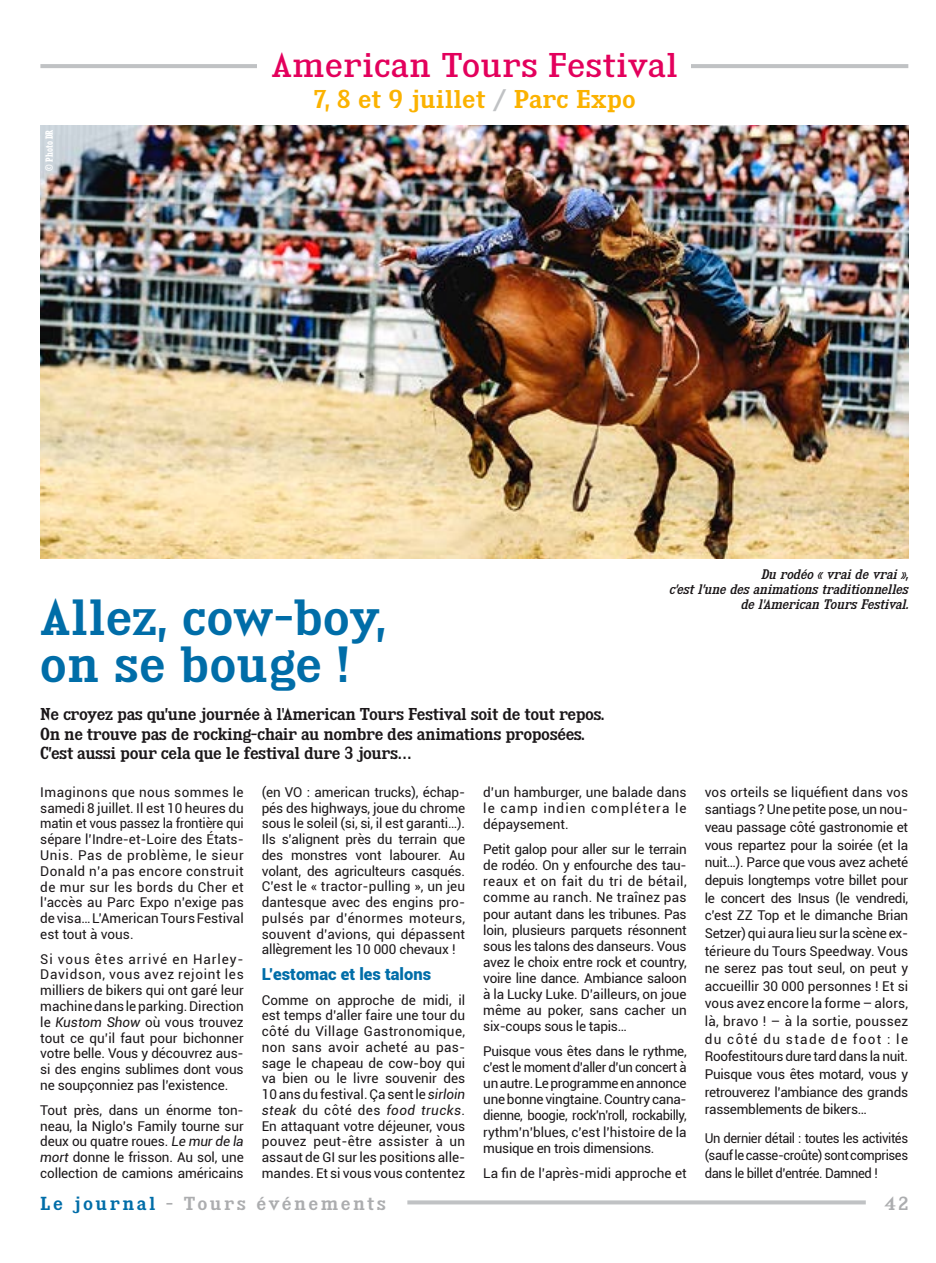
<style>
.page{position:relative;width:936px;height:1263px;background:#fff}
.page>*{position:absolute;margin:0;border:0;box-sizing:border-box;transform-origin:0 0}
.t1{font:44.7px/46.8px "Kingsbridge Sb";color:#006da8}
.t2{font:30px "Kingsbridge Rg";color:#e3005c}
.t3{font:22.5px "Kingsbridge Sb";color:#fbb200}
.t4{font:16.5px "Kingsbridge Sb";letter-spacing:.15em;color:#acadaf}
.t5{font:900 16.5px "Roboto";color:#006da8}
.t6{font:15px/19.5px "Kingsbridge Sb";letter-spacing:-.03em;color:#1b1719}
.t7{font:13.5px/15.8px "Roboto";letter-spacing:-.01em;color:#1b1719;text-align:justify}
.t8{font:13.5px/17.7px "Roboto";letter-spacing:-.01em;color:#1b1719;text-align:justify;scale:.96 1}
.t9{font:italic 12px/15px "Kingsbridge Rg";color:#1b1719;text-align:right}
.t10{font:700 9px "Kingsbridge Cd Rg";color:#fff}
.s1{color:#c0c2c4}
.s2{font-style:italic}
.s3{color:#006da8}
</style>
<div class="page">
<svg style="left:407px;top:1200px;width:458px;height:4px;fill:#c0c2c4"></svg>
<hr style="left:40px;top:64px;width:868px;height:4px;background:#c0c2c4">
<div style="left:257px;top:50px;width:434px;height:32px;background:#fff"></div>
<img style="left:41px;top:125px;width:867px;height:434px">
<h2 class="t2" style="left:271px;top:47px;width:408px">American Tours Festival</h2>
<p class="t10" style="left:44px;top:171px;width:43px;rotate:-90deg">© Photo DR</p>
<h3 class="t3" style="left:314px;top:86px;width:323px">7, 8 et 9 juillet <span class="s1">/</span> Parc Expo</h3>
<h1 class="t1" style="left:40px;top:594px;width:347px">Allez, cow-boy, on se bouge !</h1>
<p class="t9" style="left:669px;top:567px;width:240px">Du rodéo « vrai de vrai »,<br>c’est l’une des animations traditionnelles de l'American Tours Festival.</p>
<p class="t6" style="left:40px;top:704px;width:565px">Ne croyez pas qu’une journée à l'American Tours Festival soit de tout repos.<br>On ne trouve pas de rocking-chair au nombre des animations proposées.<br>C’est aussi pour cela que le festival dure 3 jours…</p>
<p class="t7" style="left:40px;top:784px;width:205px">Imaginons que nous sommes le samedi 8 juillet. Il est 10 heures du matin et vous passez la frontière qui sépare l’Indre-et-Loire des États-Unis. Pas de problème, le sieur Donald n’a pas encore construit de mur sur les bords du Cher et l’accès au Parc Expo n’exige pas de visa… L'American Tours Festival est tout à vous.</p>
<p class="t7" style="left:40px;top:950px;width:205px">Si vous êtes arrivé en Harley-Davidson, vous avez rejoint les milliers de bikers qui ont garé leur machine dans le parking. Direction le <span class="s2">Kustom Show</span> où vous trouvez tout ce qu’il faut pour bichonner votre belle. Vous y découvrez aus&shy;si des engins sublimes dont vous ne soupçonniez pas l’existence.</p>
<p class="t7" style="left:40px;top:1101px;width:205px">Tout près, dans un énorme ton&shy;neau, la Niglo’s Family tourne sur deux ou quatre roues. <span class="s2">Le mur de la mort</span> donne le frisson. Au sol, une collection de camions américains</p>
<p class="t7" style="left:262px;top:784px;width:205px">(en VO : american trucks), échap&shy;pés des highways, joue du chrome sous le soleil (si, si, il est garanti…).<br>Ils s’alignent près du terrain que des monstres vont labourer. Au volant, des agriculteurs casqués.<br>C’est le « tractor-pulling », un jeu dantesque avec des engins pro&shy;pulsés par d’énormes moteurs, souvent d’avions, qui dépassent allègrement les 10 000 chevaux !</p>
<p class="t5" style="left:262px;top:962px;width:171px">L’estomac et les talons</p>
<p class="t7" style="left:262px;top:991px;width:205px">Comme on approche de midi, il est temps d’aller faire une tour du côté du Village Gastronomique, non sans avoir acheté au pas&shy;sage le chapeau de cow-boy qui va bien ou le livre souvenir des 10 ans du festival. Ça sent le <span class="s2">sirloin steak</span> du côté des <span class="s2">food trucks</span>.<br>En attaquant votre déjeuner, vous pouvez peut-être assister à un assaut de GI sur les positions alle&shy;mandes. Et si vous vous contentez</p>
<p class="t7" style="left:483px;top:783px;width:205px">d’un hamburger, une balade dans le camp indien complétera le dépaysement.</p>
<p class="t7" style="left:483px;top:841px;width:205px">Petit galop pour aller sur le terrain de rodéo. On y enfourche des tau&shy;reaux et on fait du tri de bétail, comme au ranch. Ne traînez pas pour autant dans les tribunes. Pas loin, plusieurs parquets résonnent sous les talons des danseurs. Vous avez le choix entre rock et country, voire line dance. Ambiance saloon à la Lucky Luke. D’ailleurs, on joue même au poker, sans cacher un six-coups sous le tapis…</p>
<p class="t7" style="left:483px;top:1043px;width:205px">Puisque vous êtes dans le rythme, c’est le moment d’aller d’un concert à un autre. Le programme en annonce une bonne vingtaine. Country cana&shy;dienne, boogie, rock'n'roll, rockabilly, rythm’n’blues, c’est l’histoire de la musique en trois dimensions.</p>
<p class="t7" style="left:483px;top:1165px;width:205px">La fin de l’après-midi approche et</p>
<p class="t7" style="left:704px;top:783px;width:205px;line-height:17.7px">vos orteils se liquéfient dans vos santiags ? Une petite pose, un nou&shy;veau passage côté gastronomie et vous repartez pour la soirée (et la nuit…). Parce que vous avez acheté depuis longtemps votre billet pour le concert des Insus (le vendredi, c’est ZZ Top et le dimanche Brian Setzer) qui aura lieu sur la scène ex&shy;térieure du Tours Speedway. Vous ne serez pas tout seul, on peut y accueillir 30 000 personnes ! Et si vous avez encore la forme – alors, là, bravo ! – à la sortie, poussez du côté du stade de foot : le Roofestitours dure tard dans la nuit.<br>Puisque vous êtes motard, vous y retrouverez l’ambiance des grands rassemblements de bikers…</p>
<p class="t8" style="left:704px;top:1128px;width:213px">Un dernier détail : toutes les activités (sauf le casse-croûte) sont comprises dans le billet d’entrée. Damned !</p>
<p class="t4" style="left:40px;top:1193px;width:347px"><span class="s3">Le journal</span> - Tours événements</p>
<p class="t4" style="left:884px;top:1193px;width:25px">42</p>
</div>
